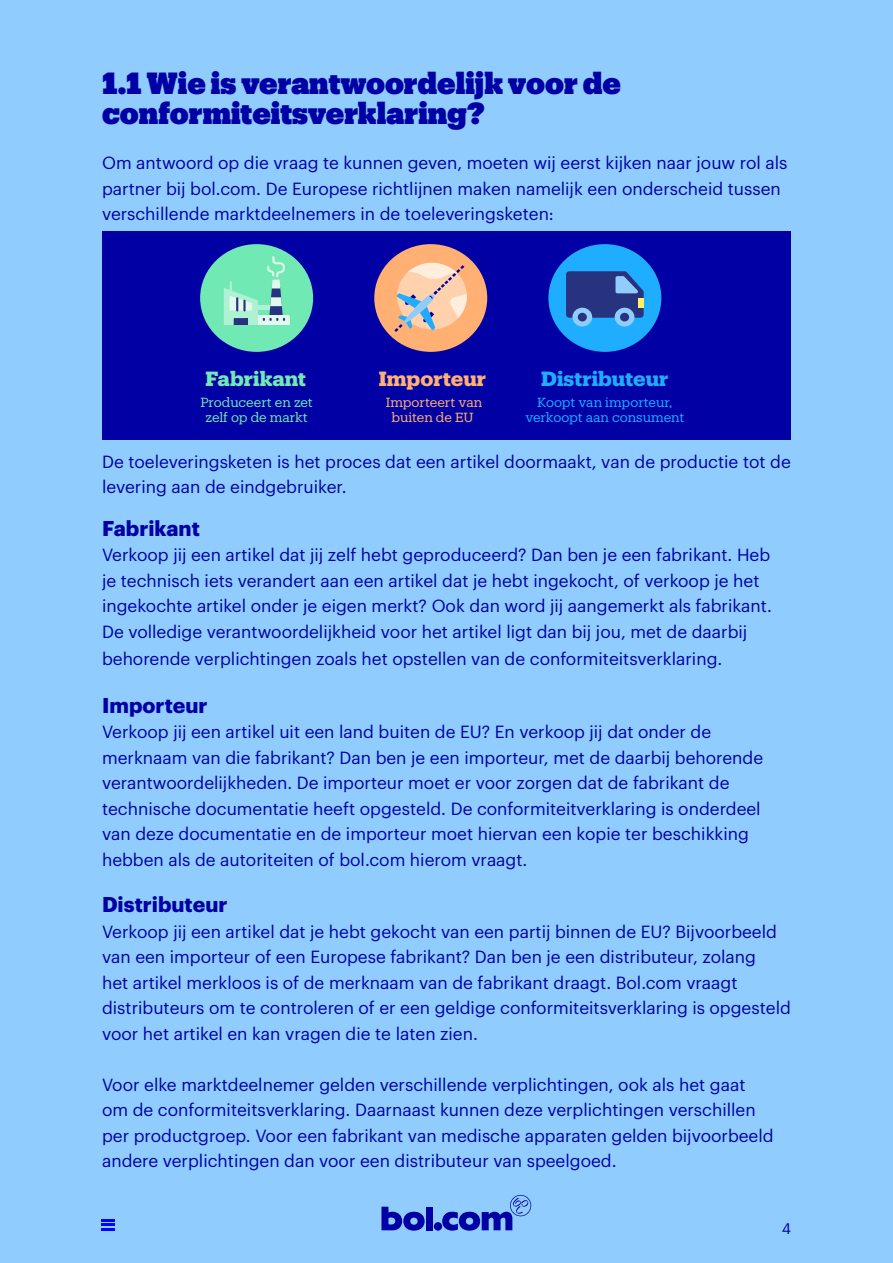
<style>
.page{position:relative;width:893px;height:1263px;background:#90cdfe}
.page>*{position:absolute;margin:0;border:0;box-sizing:border-box;transform-origin:0 0}
.t1{font:30px/30px "Produkt Super";color:#0000a4}
.t2{font:700 21px "Graphik";color:#0000a4}
.t3{font:700 20.1px "Produkt";color:#1eadff;scale:1.05 1}
.t4{font:700 20.1px "Produkt";color:#71e9b4;scale:1.05 1}
.t5{font:700 20.1px "Produkt";color:#ffb072;scale:1.05 1}
.t6{font:17.25px/25.5px "Graphik";color:#0000a4}
.t7{font:15px "Graphik";color:#0000a4}
.t8{font:12.9px/15.5px "Produkt";letter-spacing:-.005em;color:#1eadff;text-align:center;scale:1.05 1}
.t9{font:12.9px/15.5px "Produkt";letter-spacing:-.005em;color:#71e9b4;text-align:center;scale:1.05 1}
.t10{font:12.9px/15.5px "Produkt";letter-spacing:-.005em;color:#ffb072;text-align:center;scale:1.05 1}
</style>
<div class="page">
<div style="left:102px;top:232px;width:689px;height:208px;background:#0000a4"></div>
<div style="left:200px;top:244px;width:113px;height:108px;background:#71e9b4;border-radius:50%"></div>
<svg style="left:224px;top:256px;width:66px;height:69px"></svg>
<div style="left:374px;top:244px;width:113px;height:108px;background:#ffb072;border-radius:50%"></div>
<svg style="left:394px;top:263px;width:73px;height:69px"></svg>
<div style="left:548px;top:244px;width:113px;height:108px;background:#1eadff;border-radius:50%"></div>
<svg style="left:566px;top:271px;width:78px;height:47px;background:#334c92"></svg>
<div style="left:572px;top:308px;width:20px;height:18px;background:#90cdfe;border-radius:50%"></div>
<div style="left:578px;top:313px;width:9px;height:8px;background:#27337f;border-radius:50%"></div>
<div style="left:615px;top:308px;width:19px;height:18px;background:#90cdfe;border-radius:50%"></div>
<div style="left:620px;top:313px;width:9px;height:8px;background:#27337f;border-radius:50%"></div>
<svg style="left:381px;top:1207px;width:44px;height:23px"></svg>
<div style="left:426px;top:1207px;width:7px;height:23px;background:#0000a4"></div>
<div style="left:434px;top:1222px;width:8px;height:8px;background:#0000a4;border-radius:50%"></div>
<svg style="left:442px;top:1195px;width:89px;height:35px"></svg>
<svg style="left:102px;top:1219px;width:13px;height:11px"></svg>
<h1 class="t1" style="left:102px;top:66px;width:520px">1.1 Wie is verantwoordelijk voor de conformiteitsverklaring?</h1>
<p class="t6" style="left:102px;top:149px;width:687px">Om antwoord op die vraag te kunnen geven, moeten wij eerst kijken naar jouw rol als partner bij bol.com. De Europese richtlijnen maken namelijk een onderscheid tussen verschillende marktdeelnemers in de toeleveringsketen:</p>
<p class="t4" style="left:206px;top:364px;width:97px">Fabrikant</p>
<p class="t9" style="left:200px;top:394px;width:109px">Produceert en zet zelf op de markt</p>
<p class="t5" style="left:379px;top:364px;width:104px">Importeur</p>
<p class="t10" style="left:386px;top:394px;width:93px">Importeert van buiten de EU</p>
<p class="t3" style="left:541px;top:364px;width:123px">Distributeur</p>
<p class="t8" style="left:525px;top:394px;width:153px">Koopt van importeur, verkoopt aan consument</p>
<p class="t6" style="left:102px;top:447px;width:690px">De toeleveringsketen is het proces dat een artikel doormaakt, van de productie tot de levering aan de eindgebruiker.</p>
<p class="t2" style="left:102px;top:512px;width:99px">Fabrikant</p>
<p class="t6" style="left:102px;top:541px;width:671px">Verkoop jij een artikel dat jij zelf hebt geproduceerd? Dan ben je een fabrikant. Heb je technisch iets verandert aan een artikel dat je hebt ingekocht, of verkoop je het ingekochte artikel onder je eigen merkt? Ook dan word jij aangemerkt als fabrikant.<br>De volledige verantwoordelijkheid voor het artikel ligt dan bij jou, met de daarbij behorende verplichtingen zoals het opstellen van de conformiteitsverklaring.</p>
<p class="t2" style="left:102px;top:689px;width:107px">Importeur</p>
<p class="t6" style="left:102px;top:718px;width:663px">Verkoop jij een artikel uit een land buiten de EU? En verkoop jij dat onder de merknaam van die fabrikant? Dan ben je een importeur, met de daarbij behorende verantwoordelijkheden. De importeur moet er voor zorgen dat de fabrikant de technische documentatie heeft opgesteld. De conformiteitverklaring is onderdeel van deze documentatie en de importeur moet hiervan een kopie ter beschikking hebben als de autoriteiten of bol.com hierom vraagt.</p>
<p class="t2" style="left:102px;top:888px;width:127px">Distributeur</p>
<p class="t6" style="left:102px;top:917px;width:690px">Verkoop jij een artikel dat je hebt gekocht van een partij binnen de EU? Bijvoorbeeld van een importeur of een Europese fabrikant? Dan ben je een distributeur, zolang<br>het artikel merkloos is of de merknaam van de fabrikant draagt. Bol.com vraagt distributeurs om te controleren of er een geldige conformiteitsverklaring is opgesteld voor het artikel en kan vragen die te laten zien.</p>
<p class="t6" style="left:102px;top:1070px;width:673px">Voor elke marktdeelnemer gelden verschillende verplichtingen, ook als het gaat om de conformiteitsverklaring. Daarnaast kunnen deze verplichtingen verschillen per productgroep. Voor een fabrikant van medische apparaten gelden bijvoorbeeld andere verplichtingen dan voor een distributeur van speelgoed.</p>
<p class="t7" style="left:782px;top:1218px;width:11px">4</p>
</div>
